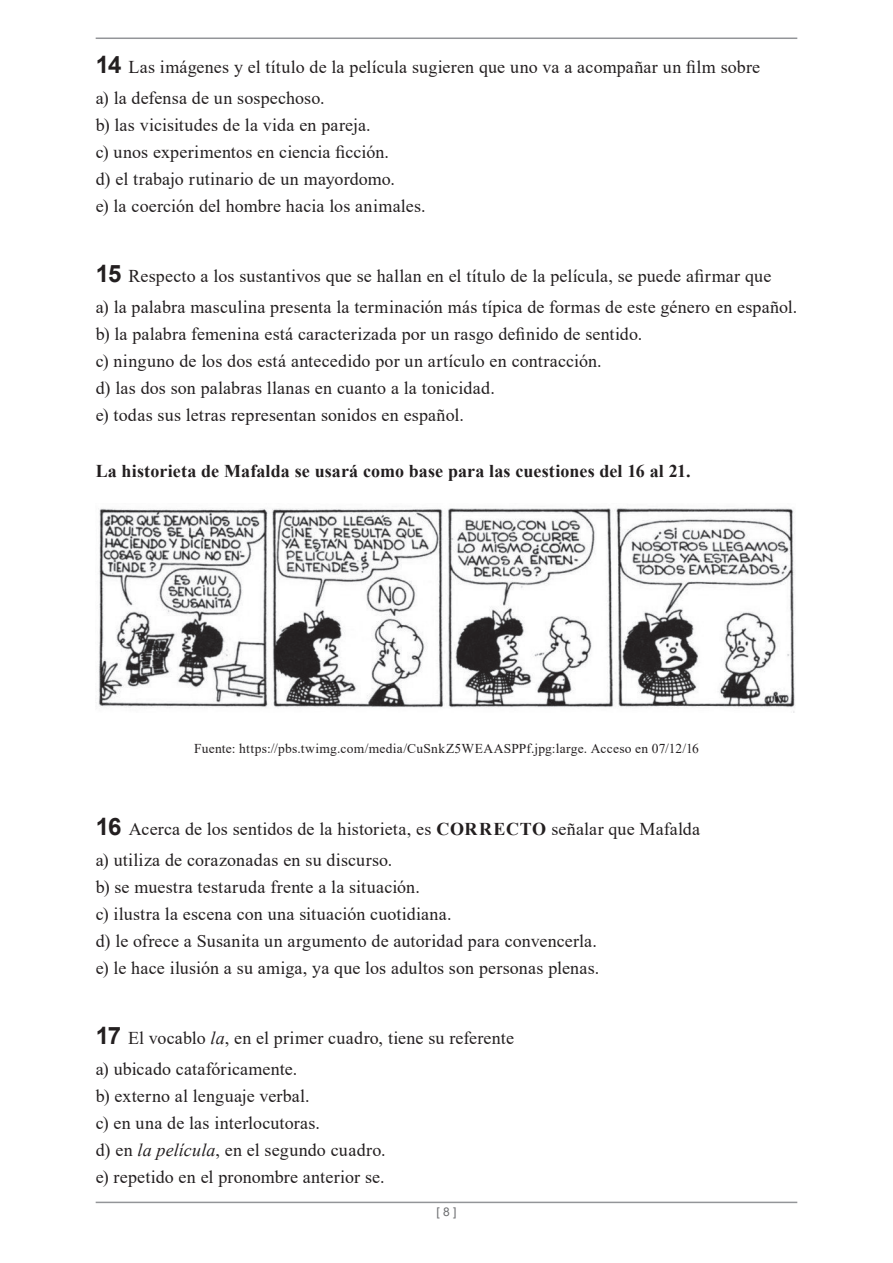
<style>
.page{position:relative;width:893px;height:1263px;background:#fff}
.page>*{position:absolute;margin:0;border:0;box-sizing:border-box;transform-origin:0 0}
.t1{font:18px/27px "Times New Roman";letter-spacing:.01em;color:#231f20}
.t2{font:700 18px "Times New Roman";letter-spacing:.005em;color:#231f20}
.t3{font:13.5px "Times New Roman";letter-spacing:.02em;color:#231f20}
.t4{font:12px "Arial";color:#6c6d70}
.s1{font-family:"Arial";font-weight:700;font-size:24px}
.s2{font-weight:700}
.s3{font-style:italic}
</style>
<div class="page">
<hr style="left:96px;top:1201px;width:701px;height:2px;background:#939598">
<hr style="left:96px;top:38px;width:701px;height:1px;background:#939598">
<img style="left:98px;top:508px;width:697px;height:205px">
<p class="t1" style="left:96px;top:51px;width:666px;line-height:31.2px"><span class="s1">14</span> Las imágenes y el título de la película sugieren que uno va a acompañar un film sobre a) la defensa de un sospechoso.</p>
<p class="t1" style="left:96px;top:111px;width:331px">b) las vicisitudes de la vida en pareja.<br>c) unos experimentos en ciencia ficción.<br>d) el trabajo rutinario de un mayordomo.<br>e) la coerción del hombre hacia los animales.</p>
<p class="t1" style="left:96px;top:259px;width:703px;line-height:31.2px"><span class="s1">15</span> Respecto a los sustantivos que se hallan en el título de la película, se puede afirmar que<br>a) la palabra masculina presenta la terminación más típica de formas de este género en español.</p>
<p class="t1" style="left:96px;top:320px;width:548px">b) la palabra femenina está caracterizada por un rasgo definido de sentido. c) ninguno de los dos está antecedido por un artículo en contracción.<br>d) las dos son palabras llanas en cuanto a la tonicidad.<br>e) todas sus letras representan sonidos en español.</p>
<p class="t2" style="left:96px;top:458px;width:596px">La historieta de Mafalda se usará como base para las cuestiones del 16 al 21.</p>
<p class="t3" style="left:194px;top:738px;width:506px">Fuente: https://pbs.twimg.com/media/CuSnkZ5WEAASPPf.jpg:large. Acceso en 07/12/16</p>
<p class="t1" style="left:96px;top:813px;width:606px;line-height:31.2px"><span class="s1">16</span> Acerca de los sentidos de la historieta, es <span class="s2">CORRECTO</span> señalar que Mafalda a) utiliza de corazonadas en su discurso.</p>
<p class="t1" style="left:96px;top:873px;width:505px">b) se muestra testaruda frente a la situación.<br>c) ilustra la escena con una situación cuotidiana.<br>d) le ofrece a Susanita un argumento de autoridad para convencerla. e) le hace ilusión a su amiga, ya que los adultos son personas plenas.</p>
<p class="t1" style="left:96px;top:1021px;width:420px;line-height:31.2px"><span class="s1">17</span> El vocablo <span class="s3">la</span>, en el primer cuadro, tiene su referente a) ubicado catafóricamente.</p>
<p class="t1" style="left:96px;top:1082px;width:291px">b) externo al lenguaje verbal.<br>c) en una de las interlocutoras.<br>d) en <span class="s3">la película</span>, en el segundo cuadro. e) repetido en el pronombre anterior se.</p>
<p class="t4" style="left:436px;top:1204px;width:22px">[ 8 ]</p>
</div>
